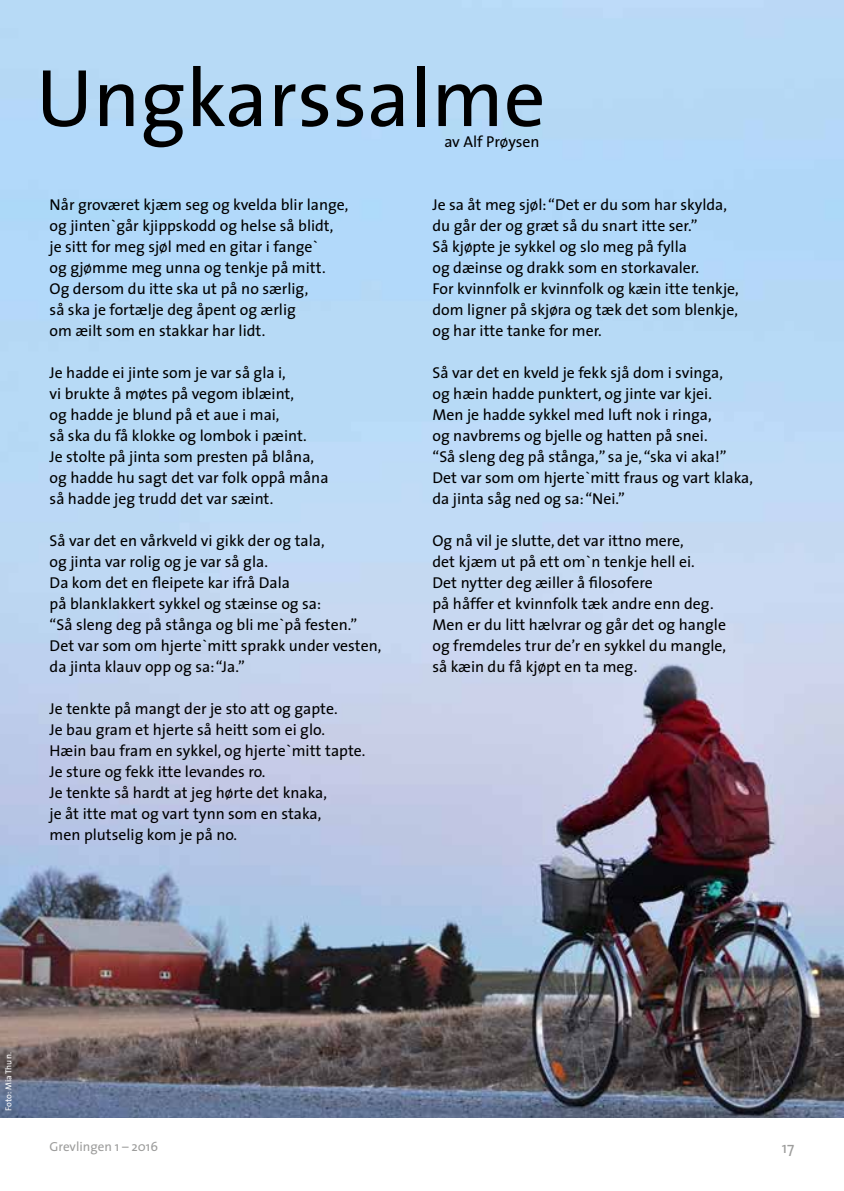
<style>
.page{position:relative;width:844px;height:1191px;background:#fff}
.page>*{position:absolute;margin:0;border:0;box-sizing:border-box;transform-origin:0 0}
.t1{font:82.25px "The Sans";color:#000}
.t2{font:15.75px/21px "The Sans";color:#000}
.t3{font:15.75px "The Sans";color:#9d9d9c}
.t4{font:13.12px "The Sans";color:#9d9d9c}
.t5{font:8.75px "The Sans";color:#fff}
</style>
<div class="page">
<img style="left:0;top:0;width:843px;height:1117px">
<h1 class="t1" style="left:36px;top:54px;width:511px">Ungkarssalme</h1>
<p class="t2" style="left:444px;top:132px;width:97px">av Alf Prøysen</p>
<p class="t2" style="left:50px;top:195px;width:300px">Når groværet kjæm seg og kvelda blir lange, og jinten`går kjippskodd og helse så blidt, je sitt for meg sjøl med en gitar i fange`<br>og gjømme meg unna og tenkje på mitt.<br>Og dersom du itte ska ut på no særlig,<br>så ska je fortælje deg åpent og ærlig<br>om æilt som en stakkar har lidt.</p>
<p class="t2" style="left:50px;top:363px;width:280px">Je hadde ei jinte som je var så gla i,<br>vi brukte å møtes på vegom iblæint,<br>og hadde je blund på et aue i mai,<br>så ska du få klokke og lombok i pæint.<br>Je stolte på jinta som presten på blåna, og hadde hu sagt det var folk oppå måna så hadde jeg trudd det var sæint.</p>
<p class="t2" style="left:50px;top:531px;width:333px">Så var det en vårkveld vi gikk der og tala,<br>og jinta var rolig og je var så gla.<br>Da kom det en fleipete kar ifrå Dala<br>på blanklakkert sykkel og stæinse og sa:<br>“Så sleng deg på stånga og bli me`på festen.” Det var som om hjerte`mitt sprakk under vesten, da jinta klauv opp og sa: “Ja.”</p>
<p class="t2" style="left:50px;top:699px;width:317px">Je tenkte på mangt der je sto att og gapte.<br>Je bau gram et hjerte så heitt som ei glo.<br>Hæin bau fram en sykkel, og hjerte`mitt tapte.<br>Je sture og fekk itte levandes ro.<br>Je tenkte så hardt at jeg hørte det knaka,<br>je åt itte mat og vart tynn som en staka,<br>men plutselig kom je på no.</p>
<p class="t2" style="left:432px;top:194px;width:308px">Je sa åt meg sjøl: “Det er du som har skylda, du går der og græt så du snart itte ser.”<br>Så kjøpte je sykkel og slo meg på fylla<br>og dæinse og drakk som en storkavaler.<br>For kvinnfolk er kvinnfolk og kæin itte tenkje, dom ligner på skjøra og tæk det som blenkje, og har itte tanke for mer.</p>
<p class="t2" style="left:432px;top:362px;width:322px">Så var det en kveld je fekk sjå dom i svinga,<br>og hæin hadde punktert, og jinte var kjei.<br>Men je hadde sykkel med luft nok i ringa,<br>og navbrems og bjelle og hatten på snei.<br>“Så sleng deg på stånga,” sa je, “ska vi aka!” Det var som om hjerte`mitt fraus og vart klaka, da jinta såg ned og sa: “Nei.”</p>
<p class="t2" style="left:432px;top:530px;width:295px">Og nå vil je slutte, det var ittno mere,<br>det kjæm ut på ett om`n tenkje hell ei.<br>Det nytter deg æiller å filosofere<br>på håffer et kvinnfolk tæk andre enn deg.<br>Men er du litt hælvrar og går det og hangle og fremdeles trur de’r en sykkel du mangle, så kæin du få kjøpt en ta meg.</p>
<p class="t5" style="left:4px;top:1110px;width:60px;rotate:-90deg">Foto: Mia Thun.</p>
<p class="t4" style="left:50px;top:1141px;width:110px">Grevlingen 1 – 2016</p>
<p class="t3" style="left:781px;top:1139px;width:14px">17</p>
</div>
